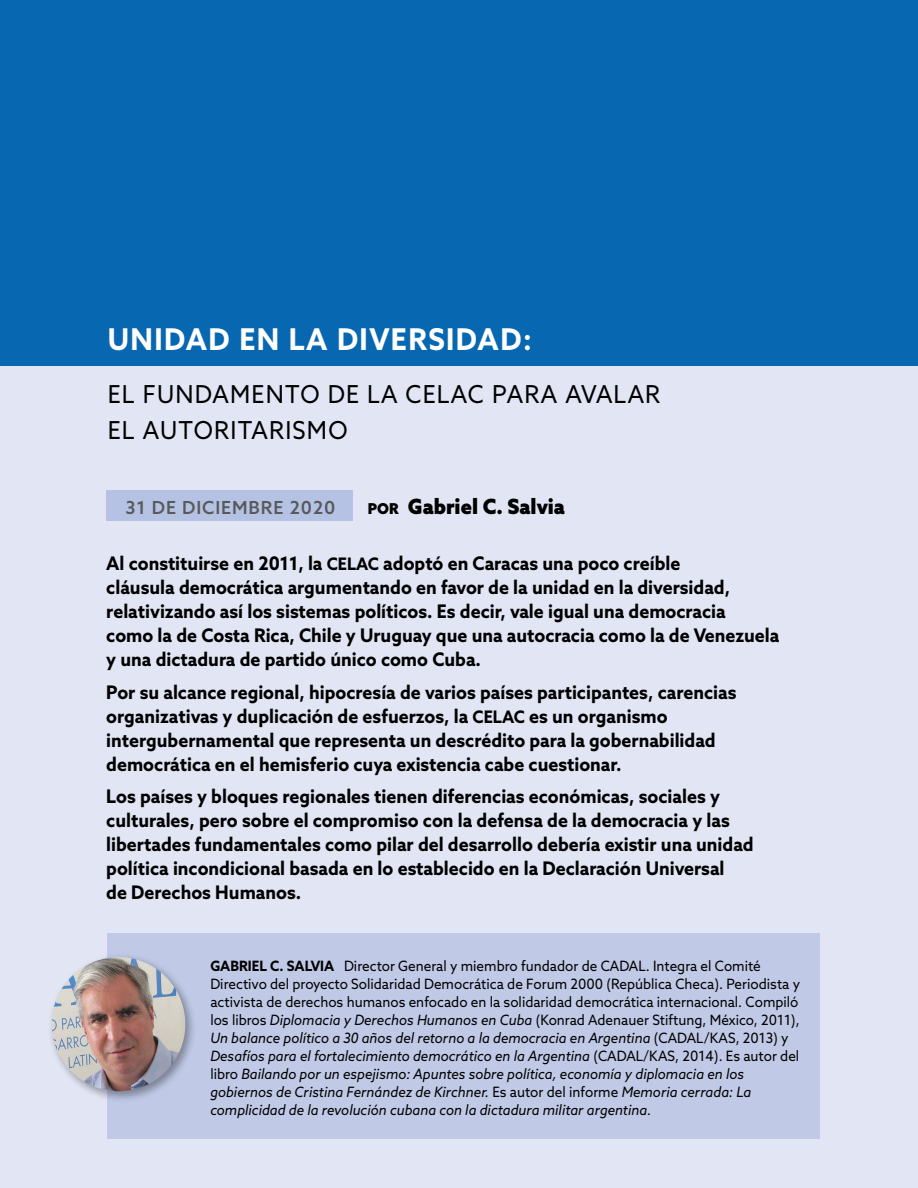
<style>
.page{position:relative;width:918px;height:1188px;background:#e1e5f4}
.page>*{position:absolute;margin:0;border:0;box-sizing:border-box;transform-origin:0 0}
.t1{font:700 30px "Azo Sans";letter-spacing:.05em;color:#fff;scale:.95 1}
.t2{font:24.75px/36px "Azo Sans";letter-spacing:.05em;color:#000;scale:.95 1}
.t3{font:900 21px "Azo Sans";color:#000;scale:.95 1}
.t4{font:700 18.75px/24px "Azo Sans";color:#000;scale:.95 1}
.t5{font:500 18px "Azo Sans";letter-spacing:.05em;color:#58595b}
.t6{font:italic 14.25px/18px "Azo Sans";color:#000;scale:.95 1}
.s1{font-size:15px}
.s2{font-size:17.25px}
.s3{font-weight:700;font-style:normal}
.s4{font-style:normal}
</style>
<div class="page">
<div style="left:0;top:0;width:918px;height:365px;background:#0767b1"></div>
<div style="left:106px;top:491px;width:247px;height:30px;background:#b5c2e3"></div>
<div style="left:108px;top:934px;width:712px;height:205px;background:#c0cae7"></div>
<div style="left:47px;top:953px;width:150px;height:150px;background:#000;opacity:.36"></div>
<img style="left:52px;top:957px;width:133px;height:134px;border-radius:67px">
<h1 class="t1" style="left:108px;top:319px;width:448px">UNIDAD EN LA DIVERSIDAD:</h1>
<h2 class="t2" style="left:108px;top:376px;width:583px">EL FUNDAMENTO DE LA CELAC PARA AVALAR<br>EL AUTORITARISMO</h2>
<p class="t5" style="left:125px;top:495px;width:211px">31 DE DICIEMBRE 2020</p>
<p class="t3" style="left:368px;top:493px;width:209px"><span class="s1">POR</span> Gabriel C. Salvia</p>
<p class="t4" style="left:106px;top:551px;width:710px">Al constituirse en 2011, la <span class="s2">CELAC</span> adoptó en Caracas una poco creíble<br>cláusula democrática argumentando en favor de la unidad en la diversidad, relativizando así los sistemas políticos. Es decir, vale igual una democracia<br>como la de Costa Rica, Chile y Uruguay que una autocracia como la de Venezuela y una dictadura de partido único como Cuba.</p>
<p class="t4" style="left:106px;top:680px;width:665px">Por su alcance regional, hipocresía de varios países participantes, carencias organizativas y duplicación de esfuerzos, la <span class="s2">CELAC</span> es un organismo intergubernamental que representa un descrédito para la gobernabilidad democrática en el hemisferio cuya existencia cabe cuestionar.</p>
<p class="t4" style="left:106px;top:784px;width:683px">Los países y bloques regionales tienen diferencias económicas, sociales y culturales, pero sobre el compromiso con la defensa de la democracia y las libertades fundamentales como pilar del desarrollo debería existir una unidad política incondicional basada en lo establecido en la Declaración Universal<br>de Derechos Humanos.</p>
<p class="t6" style="left:210px;top:957px;width:622px"><span class="s3">GABRIEL C. SALVIA</span> <span class="s4">Director General y miembro fundador de CADAL. Integra el Comité Directivo del proyecto Solidaridad Democrática de Forum 2000 (República Checa). Periodista y activista de derechos humanos enfocado en la solidaridad democrática internacional. Compiló los libros</span> Diplomacia y Derechos Humanos en Cuba <span class="s4">(Konrad Adenauer Stiftung, México, 2011), </span>Un balance político a 30 años del retorno a la democracia en Argentina <span class="s4">(CADAL/KAS, 2013) y </span>Desafíos para el fortalecimiento democrático en la Argentina <span class="s4">(CADAL/KAS, 2014). Es autor del libro</span> Bailando por un espejismo: Apuntes sobre política, economía y diplomacia en los gobiernos de Cristina Fernández de Kirchner. <span class="s4">Es autor del informe</span> Memoria cerrada: La complicidad de la revolución cubana con la dictadura militar argentina.</p>
</div>
